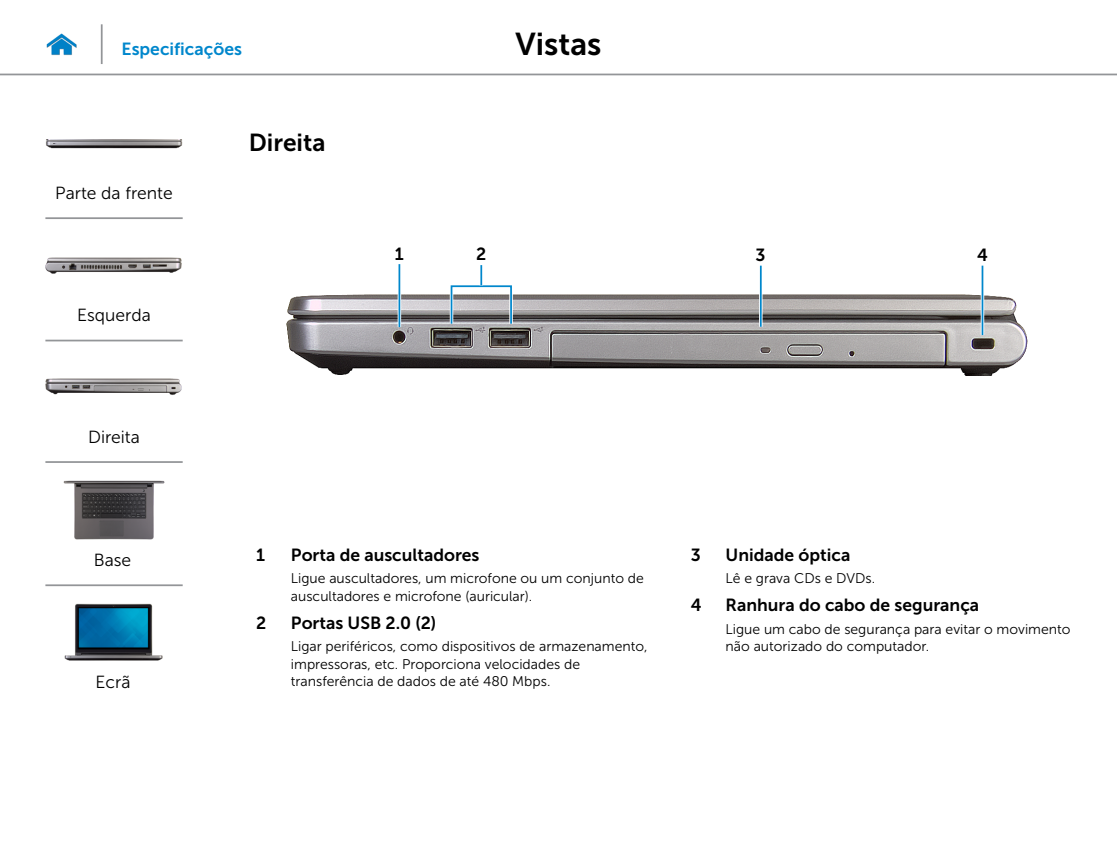
<style>
.page{position:relative;width:1117px;height:844px;background:#fff}
.page>*{position:absolute;margin:0;border:0;box-sizing:border-box;transform-origin:0 0}
.t1{font:31.5px "Museo Sans For Dell 700";color:#000}
.Head2{font:24.5px "Museo Sans For Dell 700";color:#000}
.Callout_Head{font:17.5px "Museo Sans For Dell 700";color:#000}
.t2{font:17.5px "Museo Sans For Dell 300";color:#000}
.t3{font:17.5px "Museo Sans For Dell 700";color:#0087cc}
.Callout-L{font:17.5px "Museo Sans For Dell 700";color:#000}
.Callout_description{font:14px/17.5px "Museo Sans For Dell 300";color:#000}
</style>
<div class="page">
<hr style="left:0;top:74px;width:1116px;height:1px;background:#939598">
<img style="left:46px;top:33px;width:31px;height:23px">
<img style="left:286px;top:287px;width:742px;height:89px">
<svg style="left:397px;top:264px;width:4px;height:63px"></svg>
<hr style="left:398px;top:264px;width:2px;height:63px;background:#0087cc">
<svg style="left:758px;top:265px;width:4px;height:62px"></svg>
<hr style="left:759px;top:265px;width:2px;height:62px;background:#0087cc">
<hr style="left:980px;top:265px;width:3px;height:70px;background:#fff">
<hr style="left:981px;top:265px;width:2px;height:70px;background:#0087cc">
<div style="left:449px;top:284px;width:63px;height:41px;border:4px solid #fff"></div>
<div style="left:450px;top:285px;width:62px;height:39px;border:2px solid #0087cc"></div>
<svg style="left:479px;top:265px;width:4px;height:20px"></svg>
<hr style="left:480px;top:265px;width:2px;height:20px;background:#0087cc">
<hr style="left:101px;top:24px;width:2px;height:40px;background:#939598">
<img style="left:45px;top:139px;width:137px;height:10px">
<img style="left:45px;top:257px;width:137px;height:17px">
<img style="left:45px;top:378px;width:137px;height:17px">
<img style="left:64px;top:480px;width:100px;height:59px">
<img style="left:65px;top:603px;width:98px;height:56px">
<hr style="left:45px;top:217px;width:138px;height:2px;background:#939598">
<hr style="left:45px;top:339px;width:138px;height:2px;background:#939598">
<hr style="left:45px;top:461px;width:138px;height:2px;background:#939598">
<hr style="left:45px;top:584px;width:138px;height:2px;background:#939598">
<p class="t3" style="left:122px;top:39px;width:122px">Especificações</p>
<h1 class="t1" style="left:515px;top:26px;width:87px">Vistas</h1>
<p class="t2" style="left:55px;top:183px;width:119px">Parte da frente</p>
<p class="t2" style="left:77px;top:305px;width:75px">Esquerda</p>
<p class="t2" style="left:88px;top:428px;width:53px">Direita</p>
<p class="t2" style="left:94px;top:550px;width:39px">Base</p>
<p class="t2" style="left:96px;top:672px;width:36px">Ecrã</p>
<p class="Head2" style="left:249px;top:128px;width:78px">Direita</p>
<p class="Callout-L" style="left:394px;top:244px;width:10px">1</p>
<p class="Callout-L" style="left:476px;top:244px;width:12px">2</p>
<p class="Callout-L" style="left:755px;top:245px;width:12px">3</p>
<p class="Callout-L" style="left:976px;top:245px;width:12px">4</p>
<p class="Callout_Head" style="left:256px;top:544px;width:10px">1</p>
<p class="Callout_Head" style="left:291px;top:544px;width:190px">Porta de auscultadores</p>
<p class="Callout_description" style="left:291px;top:569px;width:354px">Ligue auscultadores, um microfone ou um conjunto de auscultadores e microfone (auricular).</p>
<p class="Callout_Head" style="left:256px;top:612px;width:12px">2</p>
<p class="Callout_Head" style="left:291px;top:612px;width:147px">Portas USB 2.0 (2)</p>
<p class="Callout_description" style="left:291px;top:637px;width:358px">Ligar periféricos, como dispositivos de armazenamento, impressoras, etc. Proporciona velocidades de transferência de dados de até 480 Mbps.</p>
<p class="Callout_Head" style="left:690px;top:544px;width:12px">3</p>
<p class="Callout_Head" style="left:725px;top:544px;width:126px">Unidade óptica</p>
<p class="Callout_description" style="left:725px;top:569px;width:151px">Lê e grava CDs e DVDs.</p>
<p class="Callout_Head" style="left:690px;top:595px;width:12px">4</p>
<p class="Callout_Head" style="left:725px;top:595px;width:255px">Ranhura do cabo de segurança</p>
<p class="Callout_description" style="left:725px;top:620px;width:346px">Ligue um cabo de segurança para evitar o movimento não autorizado do computador.</p>
</div>
